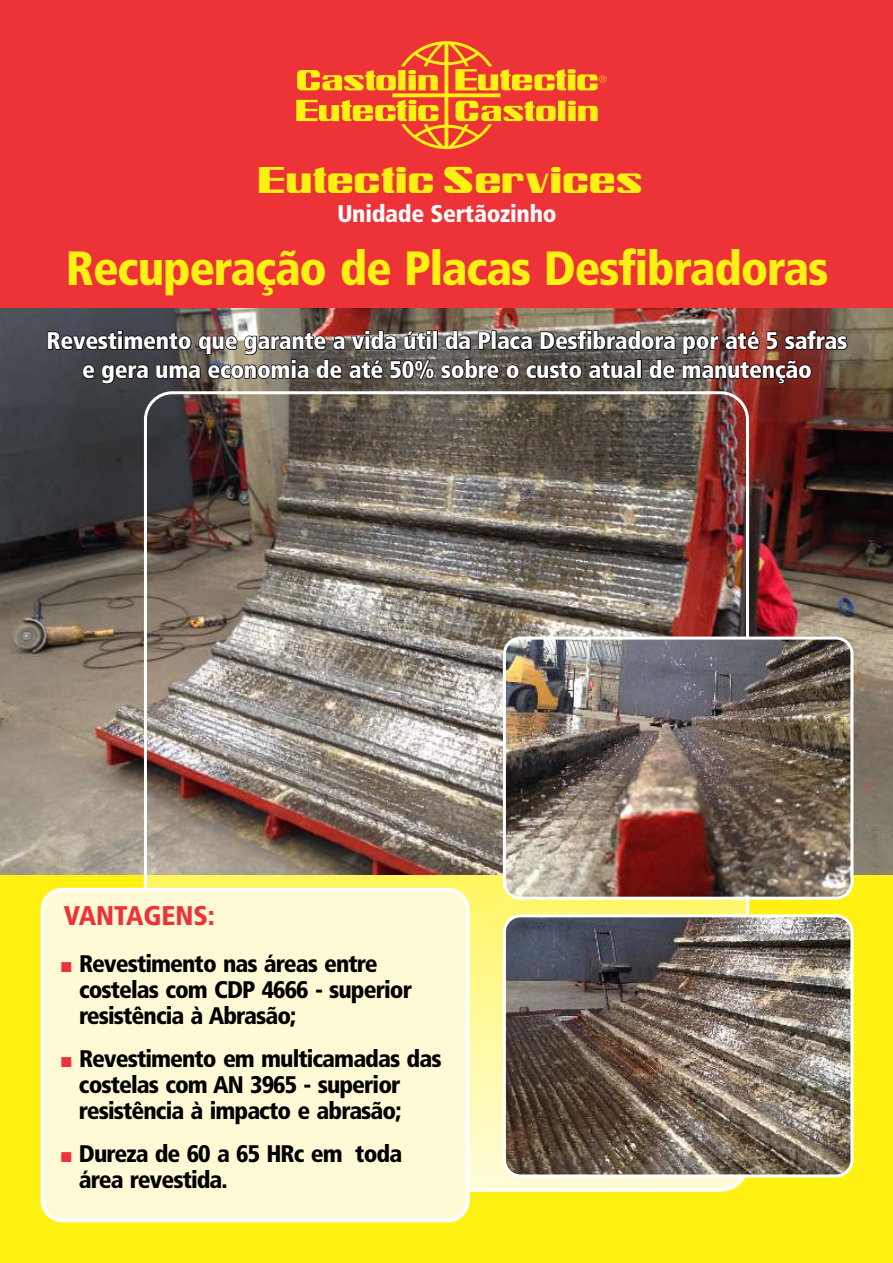
<style>
.page{position:relative;width:893px;height:1263px;background:#ed3338}
.page>*{position:absolute;margin:0;border:0;box-sizing:border-box;transform-origin:0 0}
.t1{font:900 condensed 48px "Frutiger LT";letter-spacing:-.025em;color:#fff212}
.t2{font:36px "Castolin";color:#fff212}
.t3{font:900 condensed 27px "Frutiger LT";color:#ed3338}
.t4{font:900 condensed 24.15px/29px "Frutiger LT";letter-spacing:-.015em;color:#fff;text-align:center}
.t5{font:900 condensed 24px/26px "Frutiger LT";letter-spacing:-.04em;color:#000}
</style>
<div class="page">
<div style="left:0;top:738px;width:893px;height:525px;background:#fff212"></div>
<svg style="left:144px;top:353px;width:605px;height:839px"></svg>
<img style="left:0;top:309px;width:893px;height:566px">
<svg style="left:296px;top:41px;width:310px;height:108px"></svg>
<div style="left:503px;top:636px;width:350px;height:264px;border:6px solid #fff;border-radius:15px"></div>
<img style="left:506px;top:639px;width:344px;height:258px;border-radius:15px">
<div style="left:503px;top:914px;width:350px;height:263px;border:6px solid #fff;border-radius:15px"></div>
<img style="left:506px;top:917px;width:344px;height:257px;border-radius:15px">
<div style="left:41px;top:888px;width:429px;height:334px;background:#fffad6;border:4px solid #fff;border-radius:20px"></div>
<h2 class="t2" style="left:259px;top:167px;width:385px">Eutectic Services</h2>
<p class="t4" style="left:337px;top:201px;width:221px">Unidade Sertãozinho</p>
<h1 class="t1" style="left:66px;top:249px;width:764px">Recuperação de Placas Desfibradoras</h1>
<p class="t4" style="left:47px;top:328px;width:802px">Revestimento que garante a vida útil da Placa Desfibradora por até 5 safras e gera uma economia de até 50% sobre o custo atual de manutenção</p>
<p class="t3" style="left:64px;top:905px;width:153px">VANTAGENS:</p>
<p class="t5" style="left:79px;top:952px;width:335px">Revestimento nas áreas entre costelas com CDP 4666 - superior resistência à Abrasão;</p>
<p class="t5" style="left:79px;top:1047px;width:364px">Revestimento em multicamadas das costelas com AN 3965 - superior resistência à impacto e abrasão;</p>
<p class="t5" style="left:79px;top:1142px;width:325px">Dureza de 60 a 65 HRc em toda área revestida.</p>
</div>
